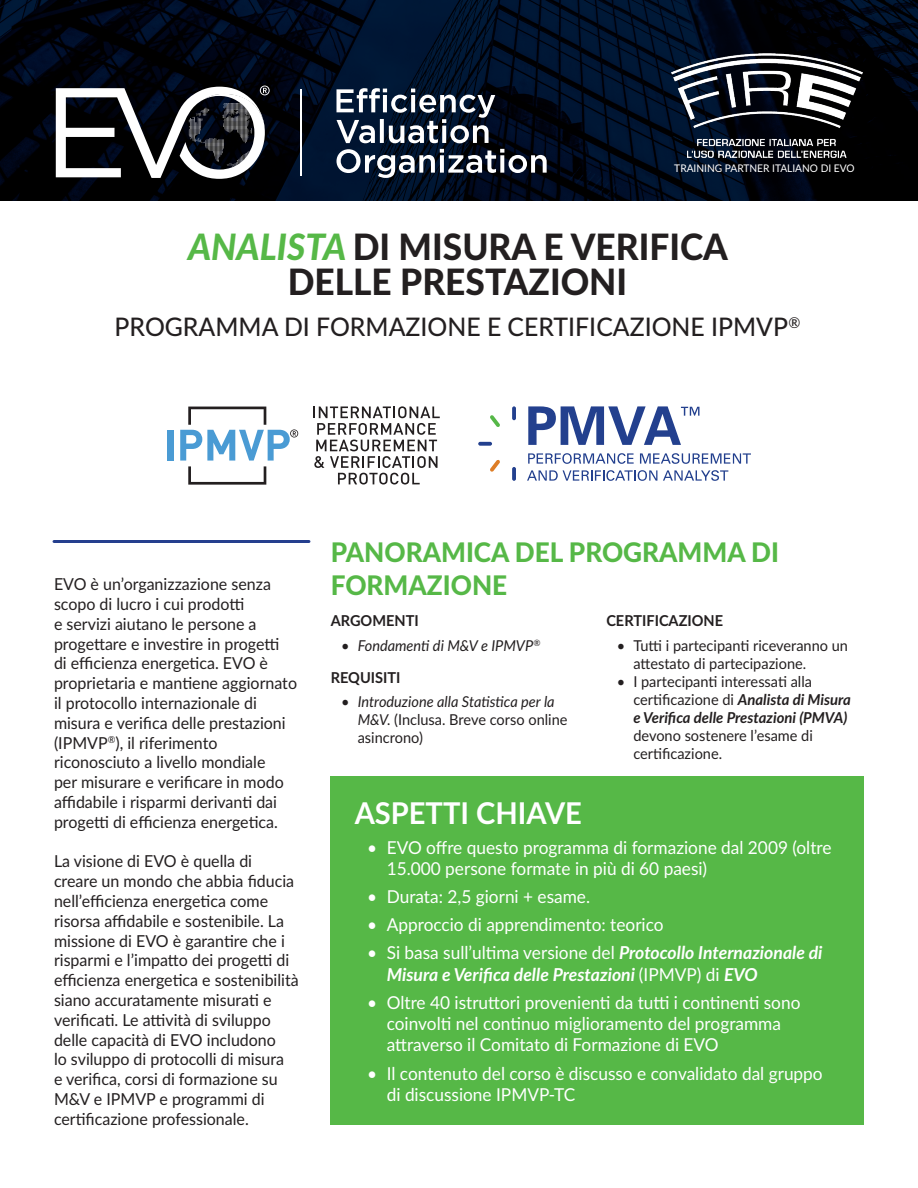
<style>
.page{position:relative;width:918px;height:1188px;background:#fff}
.page>*{position:absolute;margin:0;border:0;box-sizing:border-box;transform-origin:0 0}
.texte{font:800 36.45px/34.7px "Lato";color:#231f20;text-align:center}
.sous-titre{font:700 30px "Lato";color:#fff}
._2e_niveau{font:800 27px/32.4px "Lato";color:#56b847}
.texte-2{font:500 25.65px "Lato";color:#231f20}
.t1{font:17.85px/21.3px "Lato";color:#fff}
.t2{font:italic 700 17.85px/21.3px "Lato";color:#fff}
.texte-3{font:16.5px/19.8px "Lato";color:#231f20}
.t3{font:15px/18px "Lato";color:#231f20}
.sous-titre-2{font:700 15px "Lato";color:#231f20}
.t4{font:italic 15px "Lato";color:#231f20}
.texte-4{font:10.5px "Lato";color:#fff}
.s1{font-style:italic;color:#56b847}
.s2{font-style:italic}
.s3{font-weight:700;font-style:italic}
.s4{font-weight:400;font-style:normal}
</style>
<div class="page">
<svg style="left:0;top:0;width:918px;height:201px;background:#000919"></svg>
<div style="left:167px;top:430px;width:6px;height:31px;background:#4a9bd4"></div>
<svg style="left:314px;top:406px;width:126px;height:79px"></svg>
<svg style="left:180px;top:407px;width:118px;height:78px"></svg>
<svg style="left:478px;top:442px;width:14px;height:4px"></svg>
<svg style="left:512px;top:406px;width:4px;height:14px"></svg>
<svg style="left:512px;top:467px;width:4px;height:14px"></svg>
<svg style="left:490px;top:460px;width:10px;height:12px"></svg>
<svg style="left:490px;top:415px;width:10px;height:12px"></svg>
<svg style="left:528px;top:406px;width:171px;height:39px"></svg>
<svg style="left:528px;top:453px;width:106px;height:11px"></svg>
<svg style="left:640px;top:453px;width:111px;height:11px"></svg>
<svg style="left:527px;top:470px;width:130px;height:11px"></svg>
<svg style="left:663px;top:470px;width:65px;height:11px"></svg>
<div style="left:331px;top:776px;width:533px;height:349px;background:#56b847"></div>
<svg style="left:337px;top:88px;width:158px;height:55px"></svg>
<svg style="left:337px;top:149px;width:210px;height:29px"></svg>
<hr style="left:300px;top:89px;width:2px;height:87px;background:#fff">
<svg style="left:56px;top:86px;width:214px;height:93px"></svg>
<hr style="left:54px;top:540px;width:255px;height:3px;background:#253f8e">
<img style="left:672px;top:53px;width:191px;height:105px">
<p class="texte-4" style="left:674px;top:161px;width:182px">TRAINING PARTNER ITALIANO DI EVO</p>
<p class="texte" style="left:188px;top:228px;width:542px"><span class="s1">ANALISTA</span> DI MISURA E VERIFICA<br>DELLE PRESTAZIONI</p>
<p class="texte-2" style="left:115px;top:309px;width:687px">PROGRAMMA DI FORMAZIONE E CERTIFICAZIONE IPMVP<sup>®</sup></p>
<p class="texte-3" style="left:54px;top:574px;width:245px">EVO è un’organizzazione senza scopo di lucro i cui prodotti<br>e servizi aiutano le persone a progettare e investire in progetti<br>di efficienza energetica. EVO è proprietaria e mantiene aggiornato il protocollo internazionale di misura e verifica delle prestazioni (IPMVP<sup>®</sup>), il riferimento riconosciuto a livello mondiale<br>per misurare e verificare in modo affidabile i risparmi derivanti dai progetti di efficienza energetica.</p>
<p class="texte-3" style="left:54px;top:851px;width:246px">La visione di EVO è quella di creare un mondo che abbia fiducia nell’efficienza energetica come risorsa affidabile e sostenibile. La missione di EVO è garantire che i risparmi e l’impatto dei progetti di efficienza energetica e sostenibilità siano accuratamente misurati e verificati. Le attività di sviluppo delle capacità di EVO includono<br>lo sviluppo di protocolli di misura<br>e verifica, corsi di formazione su M&amp;V e IPMVP e programmi di certificazione professionale.</p>
<p class="_2e_niveau" style="left:331px;top:535px;width:450px">PANORAMICA DEL PROGRAMMA DI<br>FORMAZIONE</p>
<p class="sous-titre-2" style="left:331px;top:610px;width:89px">ARGOMENTI</p>
<p class="t4" style="left:341px;top:635px;width:201px">• Fondamenti di M&amp;V e IPMVP<sup>®</sup></p>
<p class="sous-titre-2" style="left:331px;top:666px;width:71px">REQUISITI</p>
<p class="t3" style="left:358px;top:692px;width:211px;text-indent:-16px">• <span class="s2">Introduzione alla Statistica per la<br>M&amp;V.</span> (Inclusa. Breve corso online asincrono)</p>
<p class="sous-titre-2" style="left:606px;top:610px;width:118px">CERTIFICAZIONE</p>
<p class="t3" style="left:633px;top:636px;width:216px;text-indent:-16px">• Tutti i partecipanti riceveranno un attestato di partecipazione.</p>
<p class="t3" style="left:633px;top:672px;width:219px;text-indent:-16px">• I partecipanti interessati alla certificazione di <span class="s3">Analista di Misura e Verifica delle Prestazioni (PMVA) </span>devono sostenere l’esame di certificazione.</p>
<p class="sous-titre" style="left:355px;top:791px;width:229px">ASPETTI CHIAVE</p>
<p class="t1" style="left:387px;top:836px;width:446px;text-indent:-20px">• EVO offre questo programma di formazione dal 2009 (oltre<br>15.000 persone formate in più di 60 paesi)</p>
<p class="t1" style="left:367px;top:885px;width:224px">• Durata: 2,5 giorni + esame.</p>
<p class="t1" style="left:367px;top:913px;width:298px">• Approccio di apprendimento: teorico</p>
<p class="t2" style="left:387px;top:941px;width:437px;text-indent:-20px"><span class="s4">• Si basa sull’ultima versione del</span> Protocollo Internazionale di<br>Misura e Verifica delle Prestazioni <span class="s4">(IPMVP) di</span> EVO</p>
<p class="t1" style="left:387px;top:991px;width:415px;text-indent:-20px">• Oltre 40 istruttori provenienti da tutti i continenti sono coinvolti nel continuo miglioramento del programma attraverso il Comitato di Formazione di EVO</p>
<p class="t1" style="left:387px;top:1062px;width:437px;text-indent:-20px">• Il contenuto del corso è discusso e convalidato dal gruppo di discussione IPMVP-TC</p>
</div>
